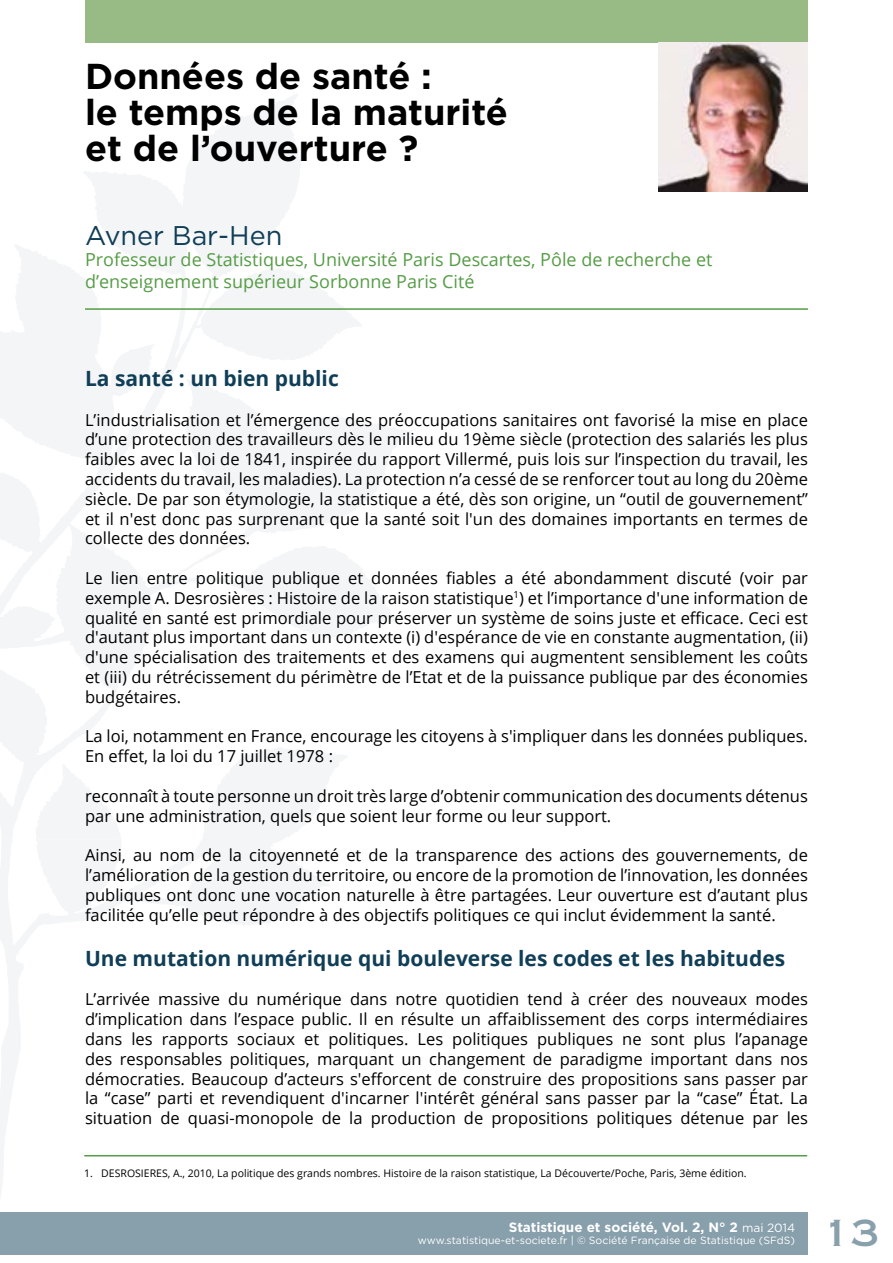
<style>
.page{position:relative;width:893px;height:1263px;background:#fff}
.page>*{position:absolute;margin:0;border:0;box-sizing:border-box;transform-origin:0 0}
.t1{font:700 36px/36px "Gotham";color:#000}
.t2{font:36px "Copperplate Gothic Std 31 AB";color:#889fac}
.t3{font:27px "Gotham";color:#103e57}
.t4{font:700 21px "Open Sans";color:#103e57}
.t5{font:18px/21.6px "Open Sans";color:#559c46}
.t6{font:16.5px/19.8px "Open Sans";color:#000;text-align:justify}
.t7{font:700 13.5px "Gotham";color:#fff}
.t8{font:10.5px "Open Sans";color:#000}
.t9{font:10.5px "Gotham";color:#fff}
.s1{font-weight:400;font-size:12px}
</style>
<div class="page">
<div style="left:0;top:1212px;width:808px;height:42px;background:#889fac"></div>
<svg style="left:186px;top:94px;width:226px;height:351px"></svg>
<svg style="left:0;top:171px;width:396px;height:755px"></svg>
<svg style="left:0;top:839px;width:138px;height:356px"></svg>
<hr style="left:85px;top:308px;width:723px;height:2px;background:#559c46">
<div style="left:85px;top:0;width:723px;height:42px;background:#98ba84"></div>
<hr style="left:84px;top:1155px;width:723px;height:1px;background:#559c46">
<img style="left:659px;top:42px;width:149px;height:149px">
<h1 class="t1" style="left:85px;top:58px;width:424px">Données de santé :<br>le temps de la maturité et de l’ouverture ?</h1>
<h2 class="t3" style="left:85px;top:218px;width:199px">Avner Bar-Hen</h2>
<p class="t5" style="left:85px;top:248px;width:629px">Professeur de Statistiques, Université Paris Descartes, Pôle de recherche et d’enseignement supérieur Sorbonne Paris Cité</p>
<p class="t4" style="left:85px;top:364px;width:255px">La santé : un bien public</p>
<p class="t6" style="left:85px;top:409px;width:724px">L’industrialisation et l’émergence des préoccupations sanitaires ont favorisé la mise en place d’une protection des travailleurs dès le milieu du 19ème siècle (protection des salariés les plus faibles avec la loi de 1841, inspirée du rapport Villermé, puis lois sur l’inspection du travail, les accidents du travail, les maladies). La protection n’a cessé de se renforcer tout au long du 20ème siècle. De par son étymologie, la statistique a été, dès son origine, un “outil de gouvernement” et il n'est donc pas surprenant que la santé soit l'un des domaines importants en termes de collecte des données.</p>
<p class="t6" style="left:85px;top:568px;width:724px">Le lien entre politique publique et données fiables a été abondamment discuté (voir par exemple A. Desrosières : Histoire de la raison statistique<sup>1</sup>) et l’importance d'une information de qualité en santé est primordiale pour préserver un système de soins juste et efficace. Ceci est d'autant plus important dans un contexte (i) d'espérance de vie en constante augmentation, (ii) d'une spécialisation des traitements et des examens qui augmentent sensiblement les coûts et (iii) du rétrécissement du périmètre de l’Etat et de la puissance publique par des économies budgétaires.</p>
<p class="t6" style="left:85px;top:726px;width:724px">La loi, notamment en France, encourage les citoyens à s'impliquer dans les données publiques.<br>En effet, la loi du 17 juillet 1978 :</p>
<p class="t6" style="left:85px;top:785px;width:724px">reconnaît à toute personne un droit très large d’obtenir communication des documents détenus par une administration, quels que soient leur forme ou leur support.</p>
<p class="t6" style="left:85px;top:845px;width:724px">Ainsi, au nom de la citoyenneté et de la transparence des actions des gouvernements, de l’amélioration de la gestion du territoire, ou encore de la promotion de l’innovation, les données publiques ont donc une vocation naturelle à être partagées. Leur ouverture est d’autant plus facilitée qu’elle peut répondre à des objectifs politiques ce qui inclut évidemment la santé.</p>
<p class="t4" style="left:85px;top:943px;width:702px">Une mutation numérique qui bouleverse les codes et les habitudes</p>
<p class="t6" style="left:85px;top:989px;width:724px">L’arrivée massive du numérique dans notre quotidien tend à créer des nouveaux modes d’implication dans l’espace public. Il en résulte un affaiblissement des corps intermédiaires dans les rapports sociaux et politiques. Les politiques publiques ne sont plus l’apanage des responsables politiques, marquant un changement de paradigme important dans nos démocraties. Beaucoup d’acteurs s'efforcent de construire des propositions sans passer par la “case” parti et revendiquent d'incarner l'intérêt général sans passer par la “case” État. La situation de quasi-monopole de la production de propositions politiques détenue par les</p>
<p class="t8" style="left:84px;top:1166px;width:664px">1. DESROSIERES, A., 2010, La politique des grands nombres. Histoire de la raison statistique, La Découverte/Poche, Paris, 3ème édition.</p>
<p class="t7" style="left:509px;top:1218px;width:288px">Statistique et société, Vol. 2, N° 2 <span class="s1">mai 2014</span></p>
<p class="t9" style="left:418px;top:1234px;width:379px">www.statistique-et-societe.fr | © Société Française de Statistique (SFdS)</p>
<h1 class="t2" style="left:822px;top:1212px;width:58px">13</h1>
</div>
